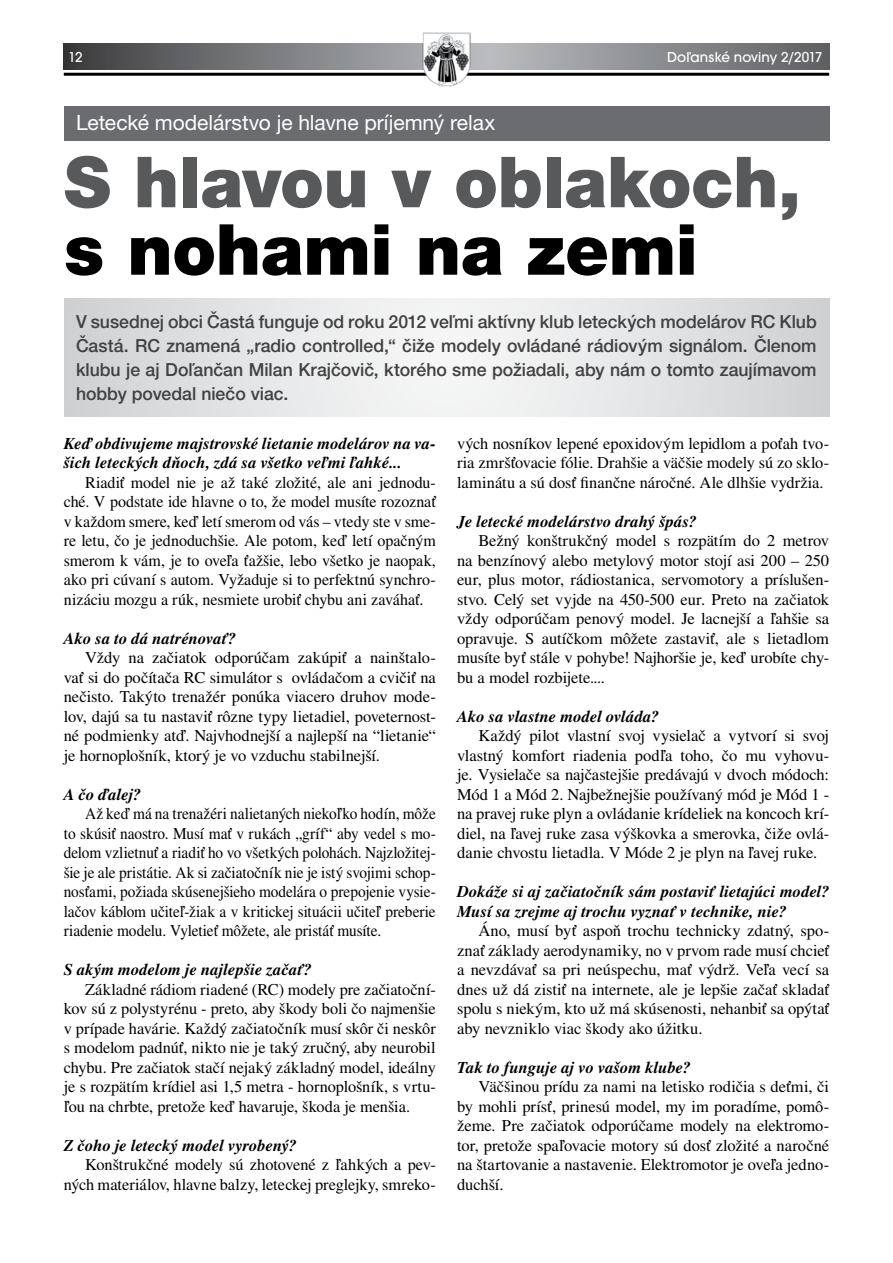
<style>
.page{position:relative;width:893px;height:1263px;background:#fff}
.page>*{position:absolute;margin:0;border:0;box-sizing:border-box;transform-origin:0 0}
.t1{font:900 70.5px "Helvetica Neue LT Pro";letter-spacing:-.005em;color:#58595b}
.t2{font:900 70.5px "Helvetica Neue LT Pro";letter-spacing:-.005em;color:#000}
.t3{font:21px "Helvetica Neue LT Pro";letter-spacing:-.005em;color:#fff}
.t4{font:500 18px/24px "Helvetica Neue LT Pro";color:#414042;text-align:justify}
.t5{font:16.5px/19.5px "Nimbus Roman No 9 LOT";letter-spacing:-.005em;color:#000;text-align:justify}
.t6{font:16.5px/19.5px "Nimbus Roman No 9 LOT";letter-spacing:-.005em;color:#000;text-align:justify;scale:.93 1}
.t7{font:italic 500 16.5px/19.5px "Nimbus Roman No 9 LOT";letter-spacing:.005em;color:#000}
.t8{font:500 15px "Avant Garde Got Itc TOT";letter-spacing:.01em;color:#fff}
</style>
<div class="page">
<svg style="left:64px;top:44px;width:765px;height:26px;background:#7f8183"></svg>
<hr style="left:64px;top:73px;width:765px;height:3px;background:#000">
<img style="left:422px;top:32px;width:49px;height:55px">
<svg style="left:64px;top:298px;width:765px;height:118px"></svg>
<div style="left:64px;top:106px;width:765px;height:34px;background:#6b6c6f"></div>
<p class="t8" style="left:68px;top:48px;width:16px">12</p>
<p class="t8" style="left:667px;top:48px;width:157px">Doľanské noviny 2/2017</p>
<p class="t3" style="left:76px;top:110px;width:421px">Letecké modelárstvo je hlavne príjemný relax</p>
<h1 class="t1" style="left:64px;top:140px;width:739px">S hlavou v oblakoch,</h1>
<h1 class="t2" style="left:64px;top:207px;width:635px">s nohami na zemi</h1>
<p class="t4" style="left:76px;top:309px;width:742px">V susednej obci Častá funguje od roku 2012 veľmi aktívny klub leteckých modelárov RC Klub Častá. RC znamená „radio controlled,“ čiže modely ovládané rádiovým signálom. Členom klubu je aj Doľančan Milan Krajčovič, ktorého sme požiadali, aby nám o tomto zaujímavom hobby povedal niečo viac.</p>
<p class="t7" style="left:64px;top:433px;width:374px">Keď obdivujeme majstrovské lietanie modelárov na va&shy;šich leteckých dňoch, zdá sa všetko veľmi ľahké...</p>
<p class="t5" style="left:64px;top:472px;width:374px;text-indent:21px">Riadiť model nie je až také zložité, ale ani jednodu&shy;ché. V podstate ide hlavne o to, že model musíte rozoznať v každom smere, keď letí smerom od vás – vtedy ste v sme&shy;re letu, čo je jednoduchšie. Ale potom, keď letí opačným smerom k vám, je to oveľa ťažšie, lebo všetko je naopak, ako pri cúvaní s autom. Vyžaduje si to perfektnú synchro&shy;nizáciu mozgu a rúk, nesmiete urobiť chybu ani zaváhať.</p>
<p class="t7" style="left:64px;top:628px;width:174px">Ako sa to dá natrénovať?</p>
<p class="t5" style="left:64px;top:648px;width:374px;text-indent:21px">Vždy na začiatok odporúčam zakúpiť a nainštalo&shy;vať si do počítača RC simulátor s ovládačom a cvičiť na nečisto. Takýto trenažér ponúka viacero druhov mode&shy;lov, dajú sa tu nastaviť rôzne typy lietadiel, poveternost&shy;né podmienky atď. Najvhodnejší a najlepší na “lietanie“ je hornoplošník, ktorý je vo vzduchu stabilnejší.</p>
<p class="t7" style="left:64px;top:784px;width:79px">A čo ďalej?</p>
<p class="t6" style="left:64px;top:804px;width:402px;text-indent:21px">Až keď má na trenažéri nalietaných niekoľko hodín, môže to skúsiť naostro. Musí mať v rukách „gríf“ aby vedel s mo&shy;delom vzlietnuť a riadiť ho vo všetkých polohách. Najzložitej&shy;šie je ale pristátie. Ak si začiatočník nie je istý svojimi schop&shy;nosťami, požiada skúsenejšieho modelára o prepojenie vysie&shy;lačov káblom učiteľ-žiak a v kritickej situácii učiteľ preberie riadenie modelu. Vyletieť môžete, ale pristáť musíte.</p>
<p class="t7" style="left:64px;top:960px;width:249px">S akým modelom je najlepšie začať?</p>
<p class="t5" style="left:64px;top:979px;width:374px;text-indent:21px">Základné rádiom riadené (RC) modely pre začiatoční&shy;kov sú z polystyrénu - preto, aby škody boli čo najmenšie v prípade havárie. Každý začiatočník musí skôr či neskôr s modelom padnúť, nikto nie je taký zručný, aby neurobil chybu. Pre začiatok stačí nejaký základný model, ideálny je s rozpätím krídiel asi 1,5 metra - hornoplošník, s vrtu&shy;ľou na chrbte, pretože keď havaruje, škoda je menšia.</p>
<p class="t7" style="left:64px;top:1135px;width:235px">Z čoho je letecký model vyrobený?</p>
<p class="t5" style="left:64px;top:1155px;width:374px;text-align:right">Konštrukčné modely sú zhotovené z ľahkých a pev&shy;ných materiálov, hlavne balzy, leteckej preglejky, smreko-</p>
<p class="t5" style="left:457px;top:433px;width:374px">vých nosníkov lepené epoxidovým lepidlom a poťah tvo&shy;ria zmršťovacie fólie. Drahšie a väčšie modely sú zo sklo&shy;laminátu a sú dosť finančne náročné. Ale dlhšie vydržia.</p>
<p class="t7" style="left:457px;top:511px;width:241px">Je letecké modelárstvo drahý špás?</p>
<p class="t5" style="left:457px;top:531px;width:374px;text-indent:21px">Bežný konštrukčný model s rozpätím do 2 metrov na benzínový alebo metylový motor stojí asi 200 – 250 eur, plus motor, rádiostanica, servomotory a príslušen&shy;stvo. Celý set vyjde na 450-500 eur. Preto na začiatok vždy odporúčam penový model. Je lacnejší a ľahšie sa opravuje. S autíčkom môžete zastaviť, ale s lietadlom musíte byť stále v pohybe! Najhoršie je, keď urobíte chy&shy;bu a model rozbijete....</p>
<p class="t7" style="left:457px;top:707px;width:204px">Ako sa vlastne model ovláda?</p>
<p class="t5" style="left:457px;top:726px;width:374px;text-indent:21px">Každý pilot vlastní svoj vysielač a vytvorí si svoj vlastný komfort riadenia podľa toho, čo mu vyhovu&shy;je. Vysielače sa najčastejšie predávajú v dvoch módoch:<br>Mód 1 a Mód 2. Najbežnejšie používaný mód je Mód 1 - na pravej ruke plyn a ovládanie krídeliek na koncoch krí&shy;diel, na ľavej ruke zasa výškovka a smerovka, čiže ovlá&shy;danie chvostu lietadla. V Móde 2 je plyn na ľavej ruke.</p>
<p class="t7" style="left:457px;top:882px;width:374px">Dokáže si aj začiatočník sám postaviť lietajúci model?<br>Musí sa zrejme aj trochu vyznať v technike, nie?</p>
<p class="t5" style="left:457px;top:921px;width:374px;text-indent:21px">Áno, musí byť aspoň trochu technicky zdatný, spo&shy;znať základy aerodynamiky, no v prvom rade musí chcieť a nevzdávať sa pri neúspechu, mať výdrž. Veľa vecí sa dnes už dá zistiť na internete, ale je lepšie začať skladať spolu s niekým, kto už má skúsenosti, nehanbiť sa opýtať aby nevzniklo viac škody ako úžitku.</p>
<p class="t7" style="left:457px;top:1058px;width:235px">Tak to funguje aj vo vašom klube?</p>
<p class="t5" style="left:457px;top:1077px;width:374px;text-indent:21px">Väčšinou prídu za nami na letisko rodičia s deťmi, či by mohli prísť, prinesú model, my im poradíme, pomô&shy;žeme. Pre začiatok odporúčame modely na elektromo&shy;tor, pretože spaľovacie motory sú dosť zložité a naročné na štartovanie a nastavenie. Elektromotor je oveľa jedno&shy;duchší.</p>
</div>
